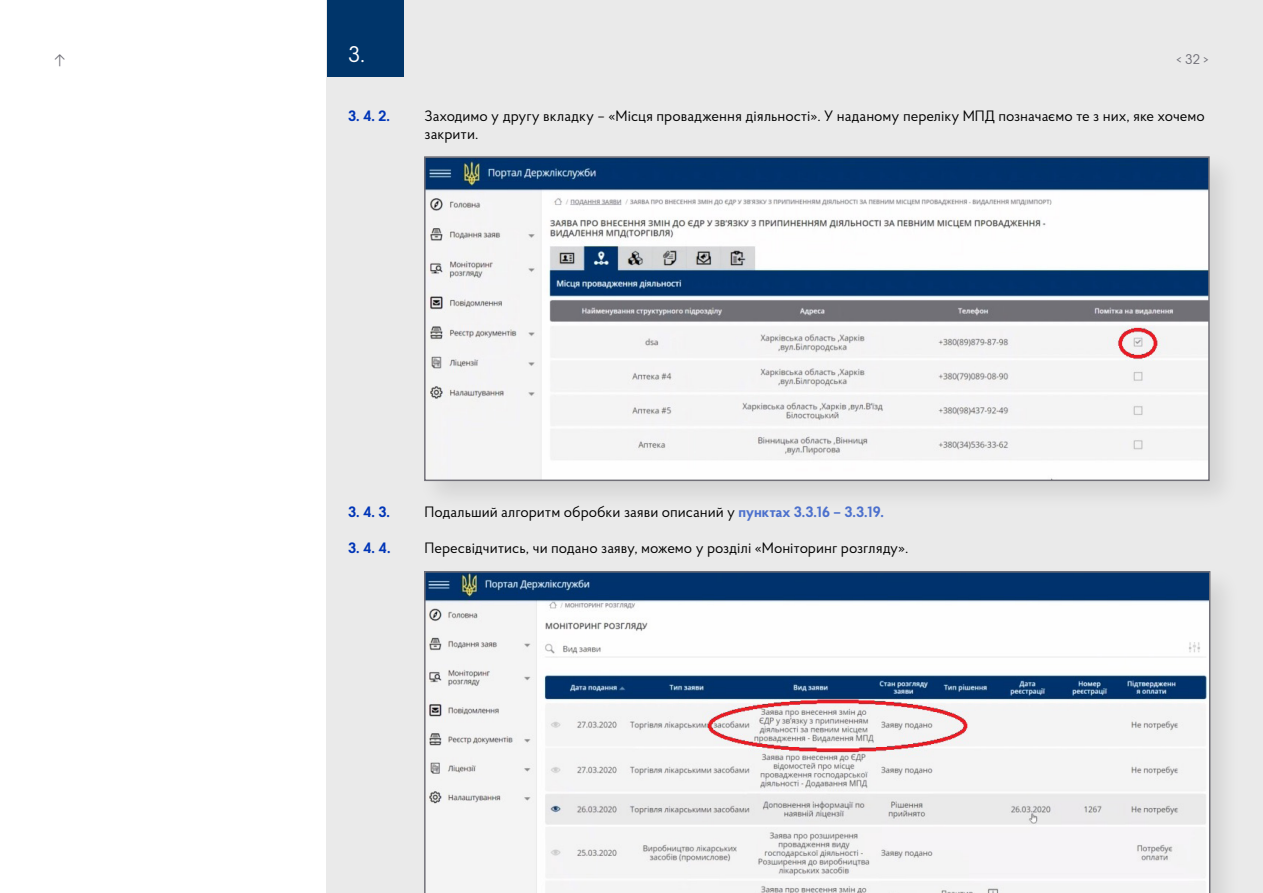
<style>
.page{position:relative;width:1263px;height:893px;background:#fff}
.page>*{position:absolute;margin:0;border:0;box-sizing:border-box;transform-origin:0 0}
.t1{font:22.65px "Proba Pro";color:#fff}
.t2{font:15px/18px "Proba Pro";color:#000}
.t3{font:700 15px "Proba Pro";color:#0035b7}
.t4{font:13.95px "Proba Pro";color:#717078}
.s1{font-weight:700;color:#4d71cd}
</style>
<div class="page">
<div style="left:327px;top:0;width:936px;height:893px;background:#eaeaea"></div>
<div style="left:327px;top:0;width:77px;height:77px;background:#00356a"></div>
<div style="left:417px;top:149px;width:824px;height:364px;background:#000;opacity:.1"></div>
<img style="left:427px;top:159px;width:780px;height:319px">
<div style="left:424px;top:156px;width:786px;height:325px;border:2px solid #717078"></div>
<div style="left:417px;top:564px;width:825px;height:329px;background:#000;opacity:.1"></div>
<svg style="left:424px;top:571px;width:786px;height:322px"></svg>
<p class="t4" style="left:54px;top:50px;width:13px">↑</p>
<h1 class="t1" style="left:348px;top:39px;width:18px">3.</h1>
<p class="t4" style="left:1176px;top:50px;width:34px">&lt; 32 &gt;</p>
<p class="t3" style="left:348px;top:106px;width:43px">3. 4. 2.</p>
<p class="t2" style="left:425px;top:106px;width:782px">Заходимо у другу вкладку – «Місця провадження діяльності». У наданому переліку МПД позначаємо те з них, яке хочемо закрити.</p>
<p class="t3" style="left:348px;top:502px;width:43px">3. 4. 3.</p>
<p class="t2" style="left:425px;top:502px;width:461px">Подальший алгоритм обробки заяви описаний у <span class="s1">пунктах 3.3.16 – 3.3.19.</span></p>
<p class="t3" style="left:348px;top:538px;width:44px">3. 4. 4.</p>
<p class="t2" style="left:425px;top:538px;width:485px">Пересвідчитись, чи подано заяву, можемо у розділі «Моніторинг розгляду».</p>
</div>
